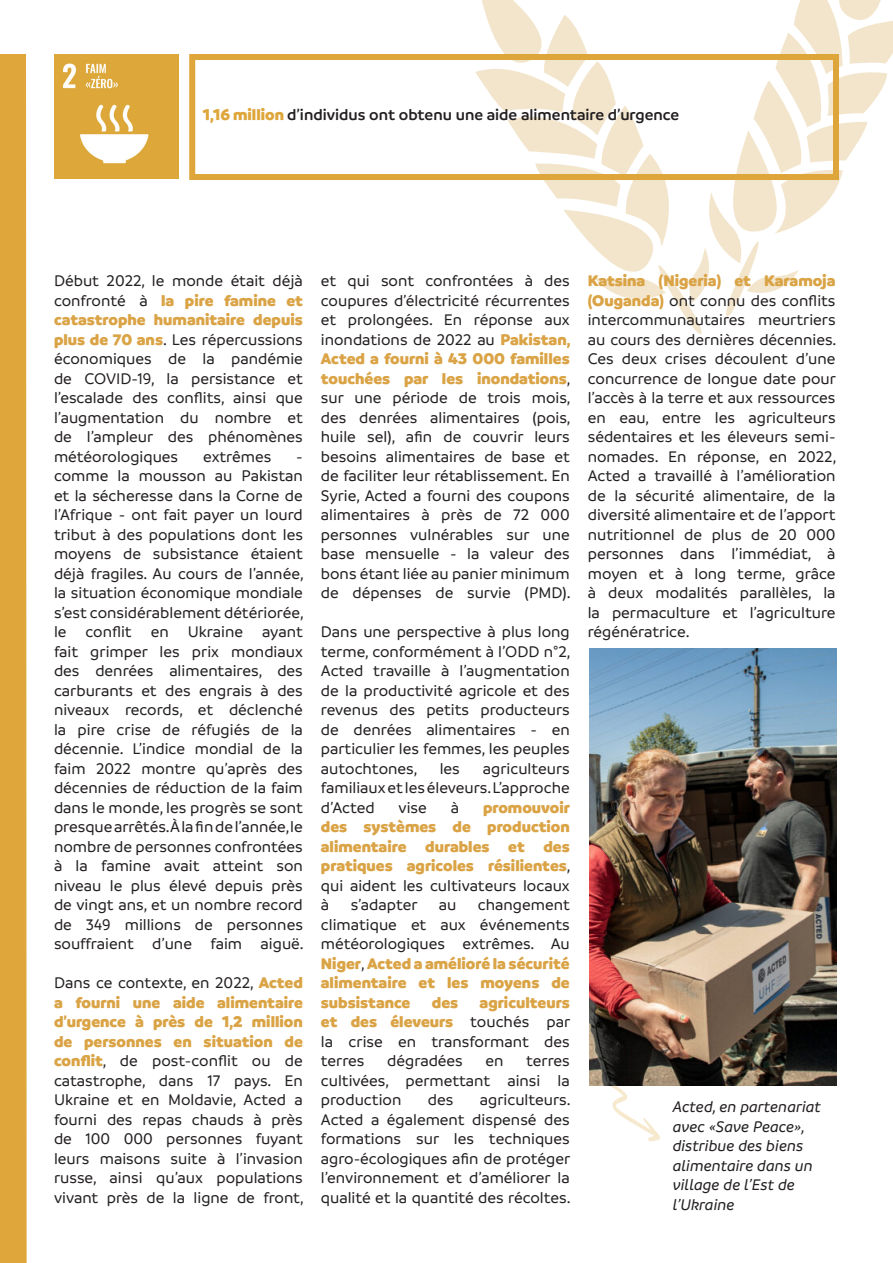
<style>
.page{position:relative;width:893px;height:1263px;background:#fff}
.page>*{position:absolute;margin:0;border:0;box-sizing:border-box;transform-origin:0 0}
.t1{font:500 16.5px/19.5px "Branding";color:#231f20;text-align:justify}
.t2{font:900 16.5px/19.5px "Branding";color:#daa345;text-align:justify}
.t3{font:italic 500 16.5px/19.5px "Branding";color:#231f20}
.t4{font:600 16.5px "Branding";color:#231f20}
.s1{font-weight:900;color:#dea63b}
.s2{font-weight:900;color:#daa345}
.s3{font-weight:500;color:#231f20}
</style>
<div class="page">
<img style="left:54px;top:54px;width:124px;height:125px">
<svg style="left:611px;top:1086px;width:49px;height:55px"></svg>
<svg style="left:475px;top:0;width:418px;height:335px"></svg>
<div style="left:0;top:54px;width:27px;height:1209px;background:#dea63b"></div>
<img style="left:589px;top:648px;width:248px;height:438px">
<div style="left:189px;top:54px;width:650px;height:126px;border:6px solid #dea63a"></div>
<p class="t4" style="left:203px;top:105px;width:478px"><span class="s1">1,16 million</span> d’individus ont obtenu une aide alimentaire d’urgence</p>
<p class="t1" style="left:54px;top:271px;width:250px">Début 2022, le monde était déjà confronté à <span class="s2">la pire famine et catastrophe humanitaire depuis plus de 70 ans</span>. Les répercussions économiques de la pandémie de COVID-19, la persistance et l’escalade des conflits, ainsi que l’augmentation du nombre et de l’ampleur des phénomènes météorologiques</p>
<p class="t1" style="left:203px;top:447px;width:70px">extrêmes</p>
<p class="t1" style="left:54px;top:447px;width:251px;text-indent:242px">- comme la mousson au Pakistan et la sécheresse dans la Corne de l’Afrique - ont fait payer un lourd tribut à des populations dont les moyens de subsistance étaient déjà fragiles. Au cours de l’année, la situation économique mondiale s’est considérablement détériorée, le conflit en Ukraine ayant fait grimper les prix mondiaux des denrées alimentaires, des carburants et des engrais à des niveaux records, et déclenché la pire crise de réfugiés de la décennie. L’indice mondial de la faim 2022 montre qu’après des décennies de réduction de la faim dans le monde, les progrès se sont presque arrêtés. À la fin de l’année, le nombre de personnes confrontées à la famine avait atteint son niveau le plus élevé depuis près de vingt ans, et un nombre record de 349 millions de personnes souffraient d’une faim aiguë.</p>
<p class="t1" style="left:54px;top:973px;width:251px">Dans ce contexte, en 2022, <span class="s2">Acted a fourni une aide alimentaire d’urgence à près de 1,2 million de personnes en situation de conflit</span>, de post-conflit ou de catastrophe, dans 17 pays. En Ukraine et en Moldavie, Acted a fourni des repas chauds à près de 100 000 personnes fuyant leurs maisons suite à l’invasion russe, ainsi qu’aux populations vivant près de la ligne de front,</p>
<p class="t1" style="left:321px;top:271px;width:251px">et qui sont confrontées à des coupures d’électricité récurrentes et prolongées. En réponse aux inondations de 2022 au <span class="s2">Pakistan, Acted a fourni à 43 000 familles touchées par les inondations</span>, sur une période de trois mois, des denrées alimentaires (pois, huile sel), afin de couvrir leurs besoins alimentaires de base et de faciliter leur rétablissement. En Syrie, Acted a fourni des coupons alimentaires à près de 72 000 personnes vulnérables sur une base mensuelle - la valeur des bons étant liée au panier minimum de dépenses de survie (PMD).</p>
<p class="t1" style="left:321px;top:622px;width:251px">Dans une perspective à plus long terme, conformément à l’ODD n°2, Acted travaille à l’augmentation de la productivité agricole et des revenus des petits producteurs de denrées alimentaires - en particulier les femmes, les peuples autochtones,</p>
<p class="t1" style="left:321px;top:759px;width:250px;text-indent:162px">agriculteurs familiaux et les éleveurs. L’approche d’Acted</p>
<p class="t1" style="left:440px;top:759px;width:22px">les</p>
<p class="t2" style="left:321px;top:798px;width:251px;text-indent:162px">promouvoir des systèmes de production alimentaire durables et des pratiques agricoles résilientes<span class="s3">, qui aident les cultivateurs locaux à</span></p>
<p class="t1" style="left:399px;top:798px;width:30px">vise</p>
<p class="t1" style="left:451px;top:798px;width:10px">à</p>
<p class="t1" style="left:351px;top:895px;width:68px">s’adapter</p>
<p class="t1" style="left:439px;top:895px;width:19px">au</p>
<p class="t2" style="left:321px;top:895px;width:250px;text-indent:157px"><span class="s3">changement climatique et aux événements météorologiques extrêmes. Au </span>Niger<span class="s3">,</span> Acted a amélioré la sécurité alimentaire et les moyens de subsistance</p>
<p class="t1" style="left:321px;top:993px;width:251px;text-indent:159px"><span class="s2">agriculteurs et des éleveurs</span> touchés par la crise en transformant des terres</p>
<p class="t2" style="left:432px;top:993px;width:28px">des</p>
<p class="t1" style="left:387px;top:1051px;width:77px">dégradées</p>
<p class="t1" style="left:486px;top:1051px;width:20px">en</p>
<p class="t1" style="left:321px;top:1051px;width:250px;text-indent:205px">terres cultivées, permettant ainsi la production</p>
<p class="t1" style="left:321px;top:1090px;width:251px;text-indent:159px">agriculteurs.<br>Acted a également dispensé des formations sur les techniques agro-écologiques afin de protéger l’environnement et d’améliorer la qualité et la quantité des récoltes.</p>
<p class="t1" style="left:428px;top:1090px;width:27px">des</p>
<p class="t1" style="left:588px;top:271px;width:250px"><span class="s2">Katsina (Nigeria) et Karamoja (Ouganda)</span> ont connu des conflits intercommunautaires meurtriers au cours des dernières décennies.<br>Ces deux crises découlent d’une concurrence de longue date pour l’accès à la terre et aux ressources en eau, entre les agriculteurs sédentaires et les éleveurs semi&shy;nomades. En réponse, en 2022, Acted a travaillé à l’amélioration de la sécurité alimentaire, de la diversité alimentaire et de l’apport nutritionnel de plus de 20 000 personnes dans l’immédiat, à moyen et à long terme, grâce à deux modalités parallèles, la la permaculture et l’agriculture régénératrice.</p>
<p class="t3" style="left:673px;top:1097px;width:150px">Acted, en partenariat avec «Save Peace», distribue des biens alimentaire dans un village de l’Est de l’Ukraine</p>
</div>
